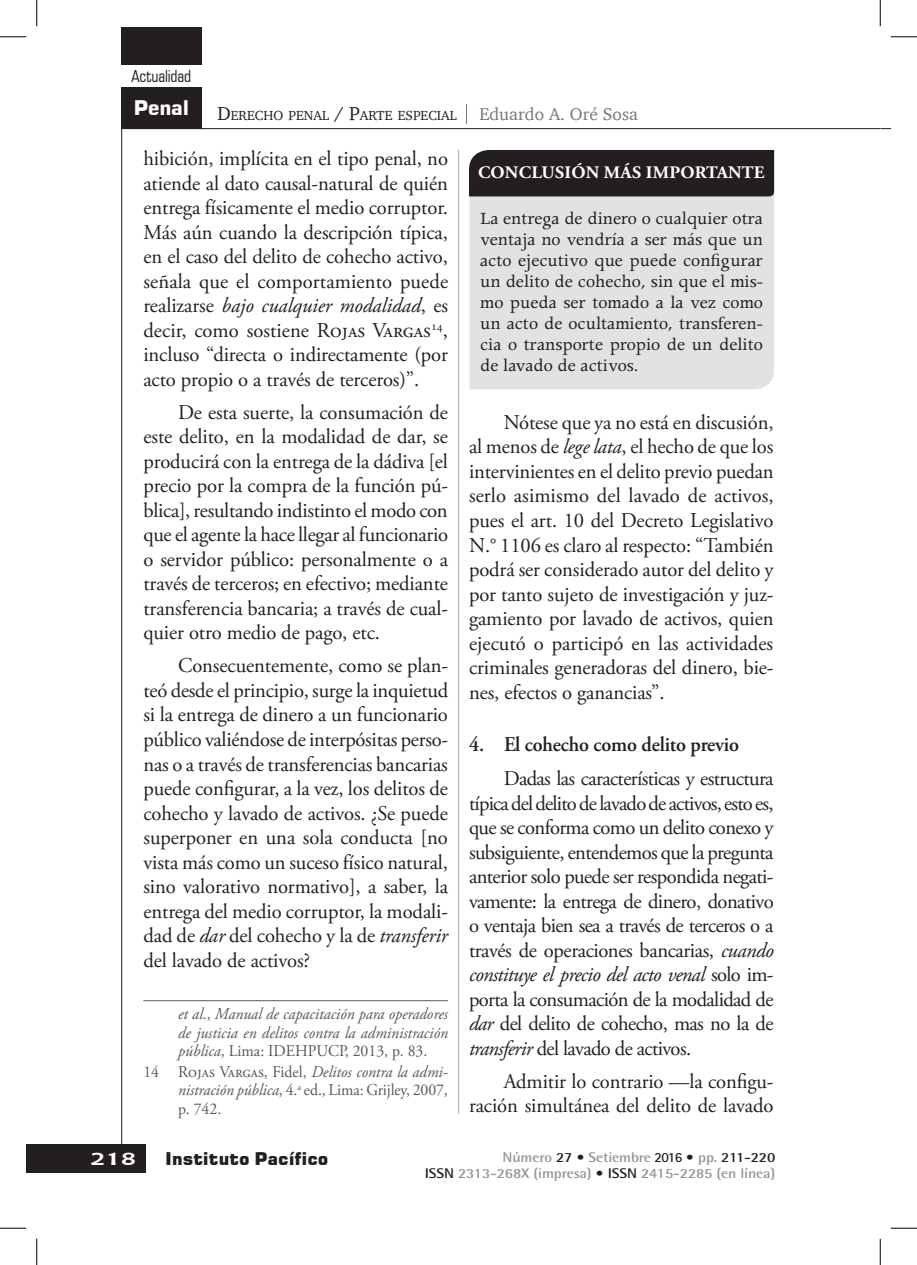
<style>
.page{position:relative;width:917px;height:1265px;background:#fff}
.page>*{position:absolute;margin:0;border:0;box-sizing:border-box;transform-origin:0 0}
.t1{font:21px/24.5px "Adobe Garamond Pro";letter-spacing:-.01em;color:#231f20;text-align:justify}
.t2{font:600 21px "Adobe Garamond Pro";letter-spacing:-.01em;color:#231f20;scale:.96 1}
.t3{font:700 20.12px "Square 721 BT";letter-spacing:-.01em;color:#fff}
.t4{font:19.25px/21px "Apollo MT Std";color:#231f20;text-align:justify}
.t5{font:700 17.5px "Adobe Garamond Pro";letter-spacing:.015em;color:#fff}
.t6{font:17.5px "Square 721 Blk";color:#231f20}
.t7{font:17.5px "Charter";color:#76787b}
.t8{font:700 17.5px "Chianti BT";color:#fff;scale:1.45 1}
.t9{font:condensed 16.62px "Square 721 BT";letter-spacing:-.01em;color:#231f20}
.t10{font:italic 16.45px/18.4px "Adobe Garamond Pro";color:#57585a;text-align:justify;scale:.96 1}
.t11{font:16.45px/18.4px "Adobe Garamond Pro";letter-spacing:-.005em;color:#57585a;text-align:justify;scale:.96 1}
.t12{font:700 14px/15.4px "Rotis Semi Sans Std";letter-spacing:-.01em;color:#939598;text-align:right;scale:1.1 1}
.t13{font:13.47px "Charter";color:#231f20}
.s1{font-size:19.25px}
.s2{font-style:italic}
.s3{font-style:normal}
.s4{color:#231f20}
.s5{font-family:"Rotis Sans Serif Std";color:#231f20}
</style>
<div class="page">
<div style="left:27px;top:1144px;width:119px;height:28px;background:#231f20"></div>
<hr style="left:121px;top:129px;width:1px;height:1015px;background:#231f20">
<hr style="left:121px;top:128px;width:759px;height:1px;background:#231f20">
<div style="left:121px;top:88px;width:81px;height:41px;background:#231f20"></div>
<div style="left:121px;top:27px;width:81px;height:37px;background:#231f20"></div>
<hr style="left:458px;top:150px;width:1px;height:963px;background:#a8a9ad">
<svg style="left:466px;top:104px;width:1px;height:20px"></svg>
<hr style="left:143px;top:1000px;width:305px;height:1px;background:#57585a">
<div style="left:469px;top:196px;width:305px;height:193px;background:#e1e2e4"></div>
<div style="left:469px;top:150px;width:305px;height:46px;background:#231f20"></div>
<svg style="left:0;top:36px;width:26px;height:1px"></svg>
<svg style="left:891px;top:36px;width:26px;height:1px"></svg>
<svg style="left:0;top:1227px;width:26px;height:1px"></svg>
<svg style="left:891px;top:1227px;width:26px;height:1px"></svg>
<svg style="left:36px;top:0;width:1px;height:26px"></svg>
<svg style="left:36px;top:1238px;width:1px;height:26px"></svg>
<svg style="left:880px;top:0;width:1px;height:26px"></svg>
<svg style="left:880px;top:1238px;width:1px;height:26px"></svg>
<p class="t9" style="left:132px;top:66px;width:61px">Actualidad</p>
<p class="t3" style="left:134px;top:96px;width:57px">Penal</p>
<p class="t13" style="left:217px;top:104px;width:241px"><span class="s1">D</span>ERECHO PENAL <span class="s1">/ P</span>ARTE ESPECIAL</p>
<p class="t1" style="left:143px;top:147px;width:306px">hibición, implícita en el tipo penal, no atiende al dato causal-natural de quién entrega físicamente el medio corruptor.<br>Más aún cuando la descripción típica, en el caso del delito de cohecho activo, señala que el comportamiento puede realizarse <span class="s2">bajo cualquier modalidad</span>, es decir, como sostiene Rojas Vargas<sup>14</sup>, incluso “directa o indirectamente (por acto propio o a través de terceros)”.</p>
<p class="t1" style="left:143px;top:400px;width:306px;text-indent:35px">De esta suerte, la consumación de este delito, en la modalidad de dar, se producirá con la entrega de la dádiva [el precio por la compra de la función pú&shy;blica], resultando indistinto el modo con que el agente la hace llegar al funcionario o servidor público: personalmente o a través de terceros; en efectivo; mediante transferencia bancaria; a través de cual&shy;quier otro medio de pago, etc.</p>
<p class="t1" style="left:143px;top:654px;width:306px;text-indent:35px">Consecuentemente, como se plan&shy;teó desde el principio, surge la inquietud si la entrega de dinero a un funcionario público valiéndose de interpósitas perso&shy;nas o a través de transferencias bancarias puede configurar, a la vez, los delitos de cohecho y lavado de activos. ¿Se puede superponer en una sola conducta [no vista más como un suceso físico natural, sino valorativo normativo], a saber, la entrega del medio corruptor, la modali&shy;dad de <span class="s2">dar</span> del cohecho y la de <span class="s2">transferir </span>del lavado de activos?</p>
<p class="t10" style="left:178px;top:1004px;width:283px">et al<span class="s3">.,</span> Manual de capacitación para operadores de justicia en delitos contra la administración pública<span class="s3">, Lima: IDEHPUCP, 2013, p. 83.</span></p>
<p class="t11" style="left:178px;top:1062px;width:283px;text-indent:-35px">14 Rojas Vargas, Fidel, <span class="s2">Delitos contra la admi&shy;nistración pública</span>, 4.<sup>a</sup> ed., Lima: Grijley, 2007, p. 742.</p>
<p class="t7" style="left:479px;top:99px;width:160px">Eduardo A. Oré Sosa</p>
<p class="t5" style="left:478px;top:162px;width:288px">CONCLUSIÓN MÁS IMPORTANTE</p>
<p class="t4" style="left:480px;top:209px;width:284px">La entrega de dinero o cualquier otra ventaja no vendría a ser más que un acto ejecutivo que puede configurar un delito de cohecho, sin que el mis&shy;mo pueda ser tomado a la vez como un acto de ocultamiento, transferen&shy;cia o transporte propio de un delito de lavado de activos.</p>
<p class="t1" style="left:469px;top:410px;width:306px;text-indent:35px">Nótese que ya no está en discusión, al menos de <span class="s2">lege lata</span>, el hecho de que los intervinientes en el delito previo puedan serlo asimismo del lavado de activos, pues el art. 10 del Decreto Legislativo N.° 1106 es claro al respecto: “También podrá ser considerado autor del delito y por tanto sujeto de investigación y juz&shy;gamiento por lavado de activos, quien ejecutó o participó en las actividades criminales generadoras del dinero, bie&shy;nes, efectos o ganancias”.</p>
<p class="t2" style="left:469px;top:731px;width:283px">4. El cohecho como delito previo</p>
<p class="t1" style="left:469px;top:766px;width:306px;text-indent:35px">Dadas las características y estructura típica del delito de lavado de activos, esto es, que se conforma como un delito conexo y subsiguiente, entendemos que la pregunta anterior solo puede ser respondida negati&shy;vamente: la entrega de dinero, donativo o ventaja bien sea a través de terceros o a través de operaciones bancarias, <span class="s2">cuando constituye el precio del acto venal</span> solo im&shy;porta la consumación de la modalidad de <span class="s2">dar</span> del delito de cohecho, mas no la de <span class="s2">transferir</span> del lavado de activos.</p>
<p class="t1" style="left:469px;top:1069px;width:306px;text-align:right">Admitir lo contrario —la configu&shy;ración simultánea del delito de lavado</p>
<p class="t8" style="left:90px;top:1146px;width:33px">218</p>
<p class="t6" style="left:165px;top:1147px;width:165px">Instituto Pacífico</p>
<p class="t12" style="left:425px;top:1149px;width:320px">Número <span class="s4">27 •</span> Setiembre <span class="s5">2016</span> <span class="s4">•</span> pp. <span class="s4">211-220<br>ISSN</span> 2313-268X (impresa) <span class="s4">• ISSN</span> 2415-2285 (en línea)</p>
</div>
